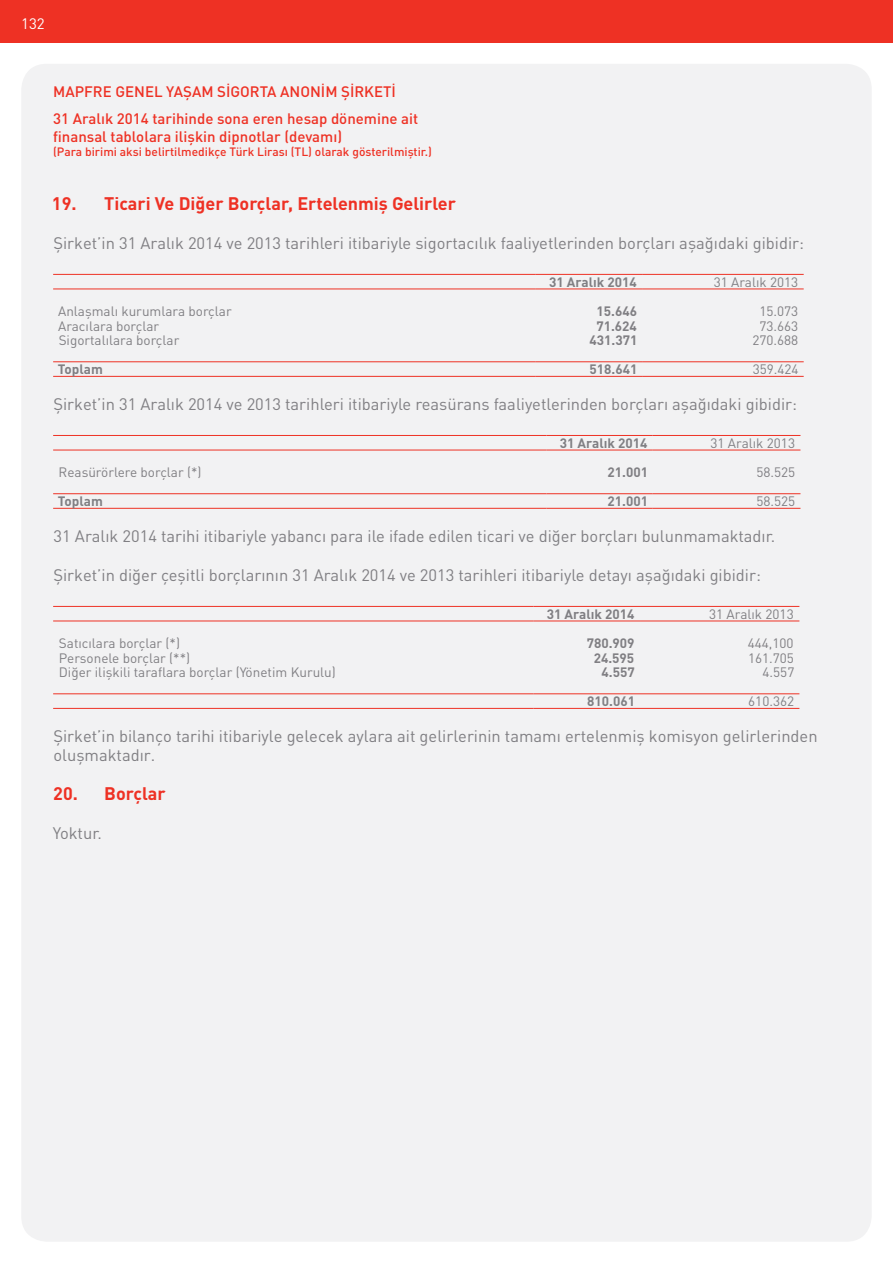
<style>
.page{position:relative;width:893px;height:1263px;background:#fff}
.page>*{position:absolute;margin:0;border:0;box-sizing:border-box;transform-origin:0 0}
.t1{font:700 18px "DIN Pro";color:#ee3124}
.t2{font:16.5px/19.5px "DIN Pro";color:#807f83}
.t3{font:500 15px/27px "DIN Pro";color:#ee3124}
.t4{font:15px "DIN Pro";color:#fff}
.t5{font:13.5px "DIN Pro";color:#807f83}
.t6{font:700 13.5px "DIN Pro";color:#807f83}
.t7{font:500 12px "DIN Pro";color:#ee3124}
</style>
<div class="page">
<div style="left:0;top:0;width:893px;height:43px;background:#ee3124"></div>
<div style="left:21px;top:64px;width:851px;height:1178px;background:#f2f2f3;border-radius:26px"></div>
<hr style="left:53px;top:274px;width:483px;height:1px;background:#ee3124">
<hr style="left:536px;top:274px;width:106px;height:1px;background:#ee3124">
<hr style="left:642px;top:274px;width:162px;height:1px;background:#ee3124">
<hr style="left:53px;top:289px;width:483px;height:1px;background:#ee3124">
<hr style="left:536px;top:289px;width:106px;height:1px;background:#ee3124">
<hr style="left:642px;top:289px;width:162px;height:1px;background:#ee3124">
<hr style="left:53px;top:361px;width:483px;height:1px;background:#ee3124">
<hr style="left:536px;top:361px;width:106px;height:1px;background:#ee3124">
<hr style="left:642px;top:361px;width:162px;height:1px;background:#ee3124">
<hr style="left:53px;top:376px;width:483px;height:1px;background:#ee3124">
<hr style="left:536px;top:376px;width:106px;height:1px;background:#ee3124">
<hr style="left:642px;top:376px;width:162px;height:1px;background:#ee3124">
<hr style="left:53px;top:435px;width:493px;height:1px;background:#ee3124">
<hr style="left:546px;top:435px;width:107px;height:1px;background:#ee3124">
<hr style="left:653px;top:435px;width:147px;height:1px;background:#ee3124">
<hr style="left:53px;top:450px;width:493px;height:1px;background:#ee3124">
<hr style="left:546px;top:450px;width:107px;height:1px;background:#ee3124">
<hr style="left:653px;top:450px;width:147px;height:1px;background:#ee3124">
<hr style="left:53px;top:493px;width:493px;height:1px;background:#ee3124">
<hr style="left:546px;top:493px;width:107px;height:1px;background:#ee3124">
<hr style="left:653px;top:493px;width:147px;height:1px;background:#ee3124">
<hr style="left:53px;top:508px;width:493px;height:1px;background:#ee3124">
<hr style="left:546px;top:508px;width:107px;height:1px;background:#ee3124">
<hr style="left:653px;top:508px;width:147px;height:1px;background:#ee3124">
<hr style="left:53px;top:606px;width:481px;height:1px;background:#ee3124">
<hr style="left:534px;top:606px;width:106px;height:1px;background:#ee3124">
<hr style="left:640px;top:606px;width:159px;height:1px;background:#ee3124">
<hr style="left:53px;top:621px;width:481px;height:1px;background:#ee3124">
<hr style="left:534px;top:621px;width:106px;height:1px;background:#ee3124">
<hr style="left:640px;top:621px;width:159px;height:1px;background:#ee3124">
<hr style="left:53px;top:693px;width:481px;height:1px;background:#ee3124">
<hr style="left:534px;top:693px;width:106px;height:1px;background:#ee3124">
<hr style="left:640px;top:693px;width:159px;height:1px;background:#ee3124">
<hr style="left:53px;top:708px;width:481px;height:1px;background:#ee3124">
<hr style="left:534px;top:708px;width:106px;height:1px;background:#ee3124">
<hr style="left:640px;top:708px;width:159px;height:1px;background:#ee3124">
<p class="t4" style="left:21px;top:14px;width:25px">132</p>
<p class="t3" style="left:53px;top:77px;width:367px">MAPFRE GENEL YAŞAM SİGORTA ANONİM ŞİRKETİ<br>31 Aralık 2014 tarihinde sona eren hesap dönemine ait</p>
<p class="t3" style="left:53px;top:122px;width:290px">finansal tablolara ilişkin dipnotlar (devamı)</p>
<p class="t7" style="left:53px;top:144px;width:380px">(Para birimi aksi belirtilmedikçe Türk Lirası (TL) olarak gösterilmiştir.)</p>
<p class="t1" style="left:52px;top:191px;width:405px">19. Ticari Ve Diğer Borçlar, Ertelenmiş Gelirler</p>
<p class="t2" style="left:53px;top:233px;width:752px">Şirket’in 31 Aralık 2014 ve 2013 tarihleri itibariyle sigortacılık faaliyetlerinden borçları aşağıdaki gibidir:</p>
<p class="t6" style="left:549px;top:273px;width:89px">31 Aralık 2014</p>
<p class="t5" style="left:714px;top:273px;width:86px">31 Aralık 2013</p>
<p class="t5" style="left:58px;top:303px;width:175px">Anlaşmalı kurumlara borçlar</p>
<p class="t6" style="left:596px;top:302px;width:42px">15.646</p>
<p class="t5" style="left:759px;top:303px;width:40px">15.073</p>
<p class="t5" style="left:58px;top:317px;width:103px">Aracılara borçlar</p>
<p class="t6" style="left:596px;top:317px;width:42px">71.624</p>
<p class="t5" style="left:759px;top:317px;width:40px">73.663</p>
<p class="t5" style="left:59px;top:332px;width:122px">Sigortalılara borçlar</p>
<p class="t6" style="left:590px;top:331px;width:49px">431.371</p>
<p class="t5" style="left:752px;top:332px;width:47px">270.688</p>
<p class="t6" style="left:58px;top:360px;width:47px">Toplam</p>
<p class="t6" style="left:590px;top:360px;width:49px">518.641</p>
<p class="t5" style="left:753px;top:361px;width:47px">359.424</p>
<p class="t2" style="left:53px;top:394px;width:745px">Şirket’in 31 Aralık 2014 ve 2013 tarihleri itibariyle reasürans faaliyetlerinden borçları aşağıdaki gibidir:</p>
<p class="t6" style="left:560px;top:434px;width:89px">31 Aralık 2014</p>
<p class="t5" style="left:710px;top:434px;width:86px">31 Aralık 2013</p>
<p class="t5" style="left:59px;top:464px;width:144px">Reasürörlere borçlar (*)</p>
<p class="t6" style="left:607px;top:463px;width:42px">21.001</p>
<p class="t5" style="left:756px;top:464px;width:40px">58.525</p>
<p class="t6" style="left:58px;top:492px;width:47px">Toplam</p>
<p class="t6" style="left:607px;top:492px;width:42px">21.001</p>
<p class="t5" style="left:756px;top:493px;width:40px">58.525</p>
<p class="t2" style="left:54px;top:526px;width:723px">31 Aralık 2014 tarihi itibariyle yabancı para ile ifade edilen ticari ve diğer borçları bulunmamaktadır.</p>
<p class="t2" style="left:53px;top:565px;width:709px">Şirket’in diğer çeşitli borçlarının 31 Aralık 2014 ve 2013 tarihleri itibariyle detayı aşağıdaki gibidir:</p>
<p class="t6" style="left:547px;top:605px;width:89px">31 Aralık 2014</p>
<p class="t5" style="left:709px;top:605px;width:86px">31 Aralık 2013</p>
<p class="t5" style="left:59px;top:635px;width:123px">Satıcılara borçlar (*)</p>
<p class="t6" style="left:587px;top:634px;width:49px">780.909</p>
<p class="t5" style="left:748px;top:635px;width:47px">444,100</p>
<p class="t5" style="left:59px;top:649px;width:133px">Personele borçlar (**)</p>
<p class="t6" style="left:594px;top:649px;width:42px">24.595</p>
<p class="t5" style="left:748px;top:649px;width:47px">161.705</p>
<p class="t5" style="left:59px;top:664px;width:279px">Diğer ilişkili taraflara borçlar (Yönetim Kurulu)</p>
<p class="t6" style="left:601px;top:663px;width:35px">4.557</p>
<p class="t5" style="left:763px;top:664px;width:33px">4.557</p>
<p class="t6" style="left:587px;top:692px;width:49px">810.061</p>
<p class="t5" style="left:748px;top:693px;width:47px">610.362</p>
<p class="t2" style="left:53px;top:726px;width:766px">Şirket’in bilanço tarihi itibariyle gelecek aylara ait gelirlerinin tamamı ertelenmiş komisyon gelirlerinden oluşmaktadır.</p>
<p class="t1" style="left:53px;top:782px;width:114px">20. Borçlar</p>
<p class="t2" style="left:53px;top:823px;width:50px">Yoktur.</p>
</div>
